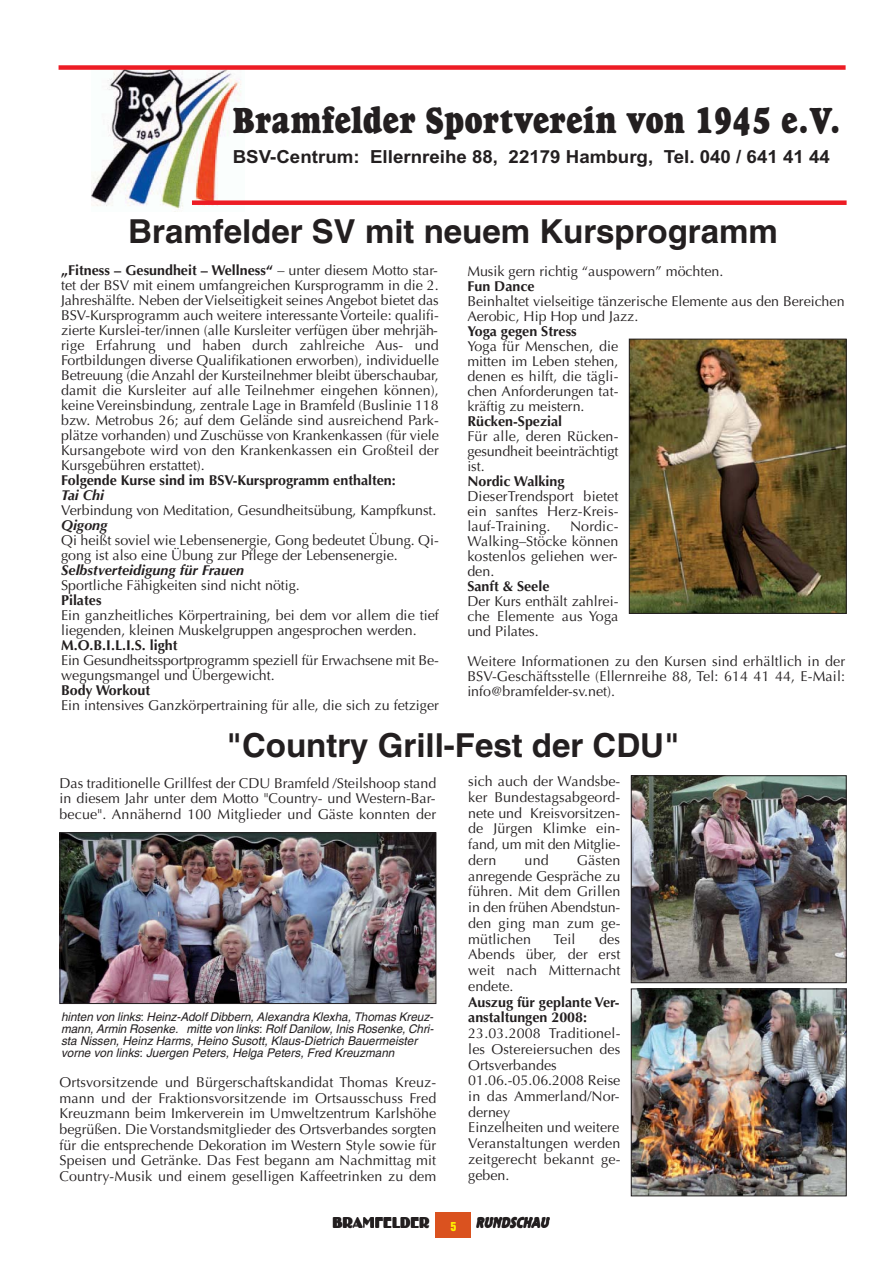
<style>
.page{position:relative;width:893px;height:1263px;background:#fff}
.page>*{position:absolute;margin:0;border:0;box-sizing:border-box;transform-origin:0 0}
.t1{font:37.5px "Goudy Heavyface Cd";letter-spacing:-.005em;color:#231f20}
.t2{font:700 33px "Helvetica";color:#231f20}
.t3{font:700 18px "Arial";color:#231f20;scale:1.04 1}
.t4{font:15px "Birmingham";color:#231f20}
.t5{font:italic 15px "Elmshorn";color:#231f20}
.t6{font:14.25px/15px "Optima";color:#231f20;text-align:justify}
.t7{font:700 14.25px/15.8px "Optima";color:#231f20}
.t8{font:italic 700 14.25px "Optima";color:#231f20}
.t9{font:700 12.75px "Hegel Inserat";color:#fff200}
.t10{font:italic 12px/12px "Helvetica";letter-spacing:-.005em;color:#231f20}
.s1{font-weight:700}
</style>
<div class="page">
<div style="left:435px;top:1212px;width:36px;height:25px;background:#da521f"></div>
<img style="left:92px;top:70px;width:149px;height:139px">
<div style="left:192px;top:200px;width:654px;height:5px;background:#ed1c24"></div>
<div style="left:59px;top:65px;width:786px;height:5px;background:#ed1c24"></div>
<img style="left:62px;top:834px;width:372px;height:168px">
<div style="left:60px;top:832px;width:376px;height:172px;border:1px solid #231f20"></div>
<img style="left:631px;top:341px;width:213px;height:271px">
<div style="left:629px;top:339px;width:217px;height:275px;border:1px solid #231f20"></div>
<img style="left:633px;top:991px;width:211px;height:203px">
<div style="left:631px;top:989px;width:215px;height:207px;border:1px solid #231f20"></div>
<img style="left:633px;top:777px;width:211px;height:204px">
<div style="left:631px;top:775px;width:215px;height:208px;border:1px solid #231f20"></div>
<h1 class="t1" style="left:232px;top:98px;width:610px">Bramfelder Sportverein von 1945 e.V.</h1>
<p class="t3" style="left:233px;top:150px;width:575px">BSV-Centrum: Ellernreihe 88, 22179 Hamburg, Tel. 040 / 641 41 44</p>
<h2 class="t2" style="left:128px;top:219px;width:651px">Bramfelder SV mit neuem Kursprogramm</h2>
<p class="t6" style="left:467px;top:265px;width:257px">Musik gern richtig “auspowern” möchten.</p>
<p class="t7" style="left:467px;top:280px;width:69px">Fun Dance</p>
<p class="t6" style="left:467px;top:295px;width:379px">Beinhaltet vielseitige tänzerische Elemente aus den Bereichen<br>Aerobic, Hip Hop und Jazz.</p>
<p class="t7" style="left:467px;top:325px;width:111px">Yoga gegen Stress</p>
<p class="t6" style="left:467px;top:340px;width:153px">Yoga für Menschen, die mitten im Leben stehen, denen es hilft, die tägli&shy;chen Anforderungen tat&shy;kräftig zu meistern.</p>
<p class="t7" style="left:467px;top:415px;width:96px">Rücken-Spezial</p>
<p class="t6" style="left:467px;top:430px;width:152px">Für alle, deren Rücken&shy;gesundheit beeinträchtigt ist.</p>
<p class="t7" style="left:467px;top:475px;width:99px">Nordic Walking</p>
<p class="t6" style="left:467px;top:490px;width:152px">DieserTrendsport bietet ein sanftes Herz-Kreis&shy;lauf-Training.</p>
<p class="t6" style="left:61px;top:264px;width:379px"><span class="s1">„Fitness – Gesundheit – Wellness“</span> – unter diesem Motto star&shy;tet der BSV mit einem umfangreichen Kursprogramm in die 2.<br>Jahreshälfte. Neben der Vielseitigkeit seines Angebot bietet das BSV-Kursprogramm auch weitere interessante Vorteile: qualifi&shy;zierte Kurslei-ter/innen (alle Kursleiter verfügen über mehrjäh&shy;rige Erfahrung und haben durch zahlreiche Aus- und Fortbildungen diverse Qualifikationen erworben), individuelle Betreuung (die Anzahl der Kursteilnehmer bleibt überschaubar, damit die Kursleiter auf alle Teilnehmer eingehen können), keine Vereinsbindung, zentrale Lage in Bramfeld (Buslinie 118 bzw. Metrobus 26; auf dem Gelände sind ausreichend Park&shy;plätze vorhanden) und Zuschüsse von Krankenkassen (für viele Kursangebote wird von den Krankenkassen ein Großteil der Kursgebühren erstattet).</p>
<p class="t7" style="left:61px;top:473px;width:336px">Folgende Kurse sind im BSV-Kursprogramm enthalten:</p>
<p class="t8" style="left:61px;top:489px;width:45px">Tai Chi</p>
<p class="t6" style="left:61px;top:504px;width:377px">Verbindung von Meditation, Gesundheitsübung, Kampfkunst.</p>
<p class="t8" style="left:61px;top:519px;width:48px">Qigong</p>
<p class="t6" style="left:61px;top:534px;width:379px">Qi heißt soviel wie Lebensenergie, Gong bedeutet Übung. Qi&shy;gong ist also eine Übung zur Pflege der Lebensenergie.</p>
<p class="t8" style="left:61px;top:564px;width:184px">Selbstverteidigung für Frauen</p>
<p class="t6" style="left:61px;top:579px;width:240px">Sportliche Fähigkeiten sind nicht nötig.</p>
<p class="t7" style="left:61px;top:593px;width:42px">Pilates</p>
<p class="t6" style="left:61px;top:609px;width:379px">Ein ganzheitliches Körpertraining, bei dem vor allem die tief liegenden, kleinen Muskelgruppen angesprochen werden.</p>
<p class="t7" style="left:61px;top:639px;width:118px">M.O.B.I.L.I.S. light</p>
<p class="t6" style="left:61px;top:654px;width:379px">Ein Gesundheitssportprogramm speziell für Erwachsene mit Be&shy;wegungsmangel und Übergewicht.</p>
<p class="t7" style="left:61px;top:684px;width:90px">Body Workout</p>
<p class="t6" style="left:61px;top:699px;width:379px">Ein intensives Ganzkörpertraining für alle, die sich zu fetziger</p>
<p class="t6" style="left:467px;top:520px;width:152px;text-indent:103px">Nordic-Walking–Stöcke können kostenlos geliehen wer&shy;den.</p>
<p class="t7" style="left:467px;top:580px;width:84px">Sanft &amp; Seele</p>
<p class="t6" style="left:467px;top:595px;width:153px">Der Kurs enthält zahlrei&shy;che Elemente aus Yoga und Pilates.</p>
<p class="t6" style="left:467px;top:655px;width:379px">Weitere Informationen zu den Kursen sind erhältlich in der BSV-Geschäftsstelle (Ellernreihe 88, Tel: 614 41 44, E-Mail: info@bramfelder-sv.net).</p>
<h2 class="t2" style="left:226px;top:733px;width:454px">"Country Grill-Fest der CDU"</h2>
<p class="t6" style="left:468px;top:775px;width:154px;line-height:15.8px">sich auch der Wandsbe&shy;ker Bundestagsabgeord&shy;nete und Kreisvorsitzen&shy;de Jürgen Klimke ein&shy;fand, um mit den Mitglie&shy;dern</p>
<p class="t6" style="left:60px;top:776px;width:378px;line-height:15.8px">Das traditionelle Grillfest der CDU Bramfeld /Steilshoop stand in diesem Jahr unter dem Motto "Country- und Western-Bar&shy;becue". Annähernd 100 Mitglieder und Gäste konnten der</p>
<p class="t6" style="left:524px;top:854px;width:26px">und</p>
<p class="t6" style="left:468px;top:853px;width:154px;line-height:15.8px;text-indent:109px">Gästen anregende Gespräche zu führen. Mit dem Grillen in den frühen Abendstun&shy;den ging man zum ge&shy;mütlichen</p>
<p class="t6" style="left:468px;top:932px;width:154px;line-height:15.8px;text-indent:131px">des Abends über, der erst weit nach Mitternacht endete.</p>
<p class="t7" style="left:468px;top:995px;width:153px">Auszug für geplante Ver&shy;anstaltungen 2008:</p>
<p class="t6" style="left:468px;top:1027px;width:154px;line-height:15.8px;text-align:left">23.03.2008 Traditionel&shy;les Ostereiersuchen des<br>Ortsverbandes<br>01.06.-05.06.2008 Reise in das Ammerland/Nor&shy;derney<br>Einzelheiten und weitere<br>Veranstaltungen werden zeitgerecht bekannt ge&shy;geben.</p>
<p class="t6" style="left:553px;top:933px;width:23px">Teil</p>
<p class="t10" style="left:61px;top:1012px;width:374px">hinten von links: Heinz-Adolf Dibbern, Alexandra Klexha, Thomas Kreuz&shy;mann, Armin Rosenke. mitte von links: Rolf Danilow, Inis Rosenke, Chri&shy;sta Nissen, Heinz Harms, Heino Susott, Klaus-Dietrich Bauermeister vorne von links: Juergen Peters, Helga Peters, Fred Kreuzmann</p>
<p class="t6" style="left:59px;top:1075px;width:378px;line-height:15.8px">Ortsvorsitzende und Bürgerschaftskandidat Thomas Kreuz&shy;mann und der Fraktionsvorsitzende im Ortsausschuss Fred Kreuzmann beim Imkerverein im Umweltzentrum Karlshöhe begrüßen. Die Vorstandsmitglieder des Ortsverbandes sorgten für die entsprechende Dekoration im Western Style sowie für Speisen und Getränke. Das Fest begann am Nachmittag mit Country-Musik und einem geselligen Kaffeetrinken zu dem</p>
<p class="t4" style="left:332px;top:1218px;width:99px">BRAMFELDER</p>
<p class="t9" style="left:451px;top:1220px;width:7px">5</p>
<p class="t5" style="left:475px;top:1214px;width:76px">RUNDSCHAU</p>
</div>
